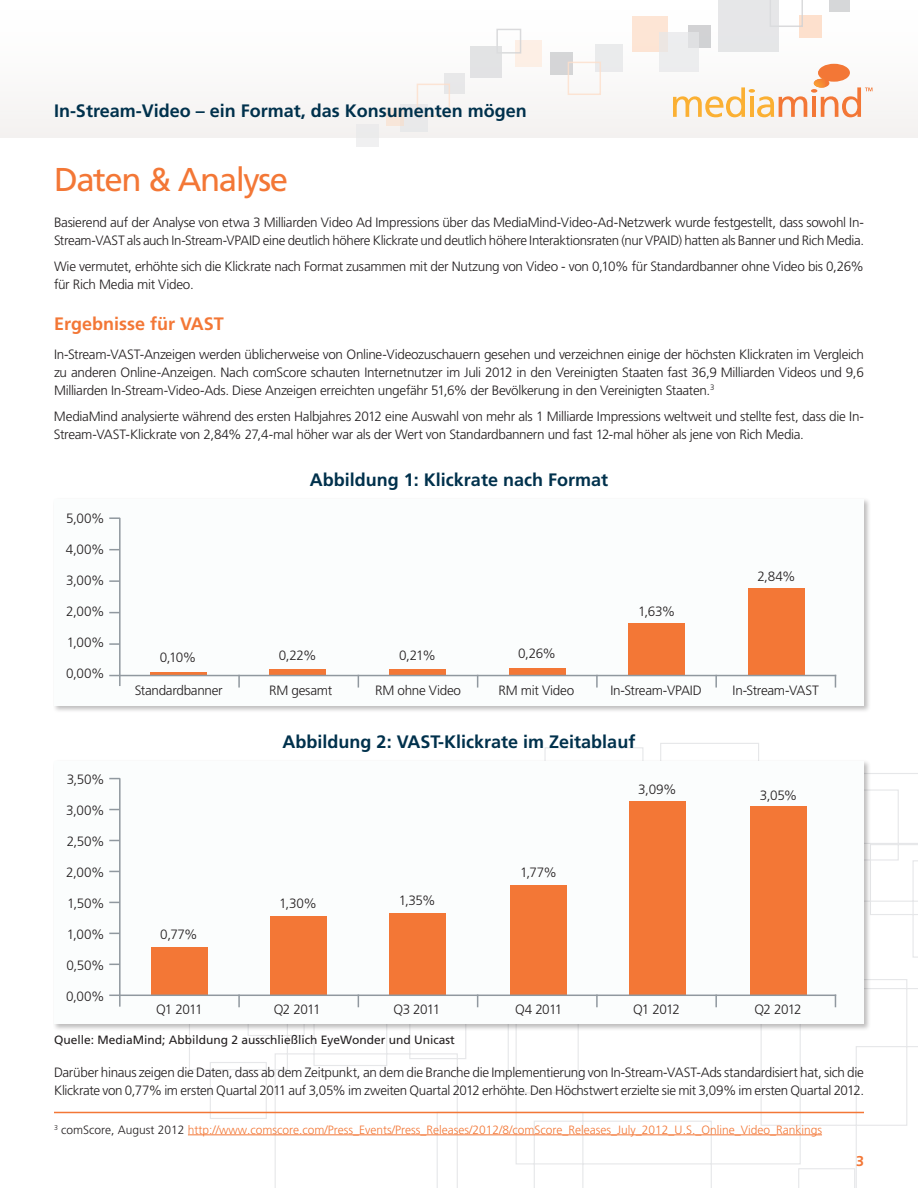
<style>
.page{position:relative;width:918px;height:1188px;background:#fff}
.page>*{position:absolute;margin:0;border:0;box-sizing:border-box;transform-origin:0 0}
.t1{font:33px "Frutiger LT Std";letter-spacing:-.045em;color:#f37736}
.t2{font:700 18px "Frutiger LT Std";color:#00314c}
.t3{font:700 18px "Frutiger LT Std";color:#f37736}
.t4{font:700 14.25px "Frutiger LT Std";color:#f37736}
.t5{font:300 13.5px/18px "Frutiger LT Std";letter-spacing:-.025em;color:#231f20}
.t6{font:300 12px "Frutiger LT Std";color:#f37736}
.t7{font:12px "Frutiger LT Std";color:#231f20}
.t8{font:300 7.05px "Frutiger LT Std";color:#231f20}
.s1{color:#231f20}
</style>
<div class="page">
<svg style="left:54px;top:743px;width:864px;height:445px"></svg>
<div style="left:53px;top:497px;width:818px;height:216px;background:#231f20;opacity:.3"></div>
<div style="left:54px;top:499px;width:810px;height:206px;background:#fbfdfd"></div>
<div style="left:53px;top:759px;width:818px;height:272px;background:#231f20;opacity:.3"></div>
<div style="left:54px;top:761px;width:810px;height:263px;background:#fbfdfd"></div>
<div style="left:0;top:0;width:918px;height:137px;background:#fbfafa"></div>
<div style="left:632px;top:16px;width:36px;height:36px;background:#fde5d5"></div>
<div style="left:515px;top:41px;width:27px;height:26px;background:#fdefe5"></div>
<div style="left:596px;top:45px;width:27px;height:27px;background:#e6e7e9"></div>
<div style="left:400px;top:105px;width:27px;height:27px;background:#e6e7e9"></div>
<div style="left:551px;top:52px;width:22px;height:22px;background:#d5d5d7"></div>
<div style="left:356px;top:124px;width:22px;height:22px;background:#e6e7e9"></div>
<div style="left:386px;top:108px;width:17px;height:17px;background:#f9e6da"></div>
<div style="left:829px;top:0;width:21px;height:11px;background:#d6d7d9"></div>
<div style="left:689px;top:25px;width:22px;height:23px;background:#d2d2d4"></div>
<div style="left:444px;top:73px;width:20px;height:21px;background:#e8e7e9"></div>
<div style="left:799px;top:15px;width:23px;height:22px;background:#fde0cd"></div>
<svg style="left:779px;top:0;width:24px;height:27px"></svg>
<div style="left:496px;top:29px;width:25px;height:25px;border:2px solid #d1d2d4"></div>
<div style="left:568px;top:62px;width:33px;height:33px;border:2px solid #fddfcb"></div>
<div style="left:417px;top:84px;width:33px;height:33px;border:2px solid #fddfcb"></div>
<div style="left:659px;top:32px;width:40px;height:40px;background:#e6e7e9"></div>
<div style="left:470px;top:46px;width:32px;height:32px;background:#dcdddf"></div>
<div style="left:719px;top:0;width:60px;height:52px;background:#e6e6e8"></div>
<svg style="left:673px;top:64px;width:200px;height:53px"></svg>
<hr style="left:54px;top:1112px;width:810px;height:1px;background:#f37736">
<hr style="left:188px;top:1135px;width:634px;height:1px;background:#f37736">
<svg style="left:109px;top:643px;width:10px;height:2px"></svg>
<svg style="left:109px;top:580px;width:10px;height:2px"></svg>
<svg style="left:109px;top:517px;width:11px;height:2px"></svg>
<hr style="left:119px;top:518px;width:2px;height:168px;background:#90989f">
<svg style="left:358px;top:676px;width:1px;height:12px"></svg>
<svg style="left:238px;top:676px;width:2px;height:12px"></svg>
<svg style="left:596px;top:676px;width:2px;height:12px"></svg>
<svg style="left:477px;top:676px;width:1px;height:12px"></svg>
<svg style="left:835px;top:676px;width:1px;height:12px"></svg>
<svg style="left:715px;top:676px;width:2px;height:12px"></svg>
<svg style="left:150px;top:672px;width:56px;height:3px"></svg>
<svg style="left:270px;top:669px;width:56px;height:6px"></svg>
<svg style="left:389px;top:669px;width:57px;height:6px"></svg>
<svg style="left:509px;top:668px;width:56px;height:7px"></svg>
<div style="left:748px;top:589px;width:57px;height:87px;background:#f37736"></div>
<div style="left:629px;top:624px;width:56px;height:52px;background:#f37736"></div>
<hr style="left:109px;top:675px;width:727px;height:1px;background:#90989f">
<hr style="left:119px;top:778px;width:2px;height:229px;background:#90989f">
<svg style="left:238px;top:996px;width:2px;height:11px"></svg>
<svg style="left:596px;top:996px;width:2px;height:11px"></svg>
<svg style="left:715px;top:996px;width:2px;height:11px"></svg>
<div style="left:151px;top:947px;width:56px;height:49px;background:#f37736"></div>
<div style="left:270px;top:916px;width:56px;height:80px;background:#f37736"></div>
<div style="left:389px;top:913px;width:56px;height:83px;background:#f37736"></div>
<div style="left:510px;top:885px;width:57px;height:111px;background:#f37736"></div>
<div style="left:629px;top:801px;width:57px;height:195px;background:#f37736"></div>
<div style="left:750px;top:806px;width:57px;height:190px;background:#f37736"></div>
<hr style="left:109px;top:995px;width:727px;height:1px;background:#90989f">
<h2 class="t2" style="left:54px;top:101px;width:474px">In-Stream-Video – ein Format, das Konsumenten mögen</h2>
<h1 class="t1" style="left:54px;top:161px;width:236px">Daten &amp; Analyse</h1>
<p class="t5" style="left:54px;top:213px;width:812px">Basierend auf der Analyse von etwa 3 Milliarden Video Ad Impressions über das MediaMind-Video-Ad-Netzwerk wurde festgestellt, dass sowohl In-</p>
<p class="t5" style="left:54px;top:258px;width:812px">Wie vermutet, erhöhte sich die Klickrate nach Format zusammen mit der Nutzung von Video - von 0,10% für Standardbanner ohne Video bis 0,26% für Rich Media mit Video.</p>
<p class="t5" style="left:54px;top:231px;width:812px">Stream-VAST als auch In-Stream-VPAID eine deutlich höhere Klickrate und deutlich höhere Interaktionsraten (nur VPAID) hatten als Banner und Rich Media.</p>
<h2 class="t3" style="left:54px;top:313px;width:171px">Ergebnisse für VAST</h2>
<p class="t5" style="left:54px;top:345px;width:812px;text-align:justify">In-Stream-VAST-Anzeigen werden üblicherweise von Online-Videozuschauern gesehen und verzeichnen einige der höchsten Klickraten im Vergleich zu anderen Online-Anzeigen. Nach comScore schauten Internetnutzer im Juli 2012 in den Vereinigten Staaten fast 36,9 Milliarden Videos und 9,6<br>Milliarden In-Stream-Video-Ads. Diese Anzeigen erreichten ungefähr 51,6% der Bevölkerung in den Vereinigten Staaten.<sup>3</sup></p>
<p class="t5" style="left:54px;top:426px;width:752px">Stream-VAST-Klickrate von 2,84% 27,4-mal höher war als der Wert von Standardbannern und fast 12-mal höher als jene von Rich Media.</p>
<p class="t5" style="left:54px;top:408px;width:811px">MediaMind analysierte während des ersten Halbjahres 2012 eine Auswahl von mehr als 1 Milliarde Impressions weltweit und stellte fest, dass die In-</p>
<p class="t5" style="left:66px;top:510px;width:40px">5,00%</p>
<p class="t5" style="left:66px;top:541px;width:40px">4,00%</p>
<p class="t5" style="left:66px;top:572px;width:40px">3,00%</p>
<p class="t5" style="left:66px;top:603px;width:40px">2,00%</p>
<p class="t5" style="left:67px;top:634px;width:39px">1,00%</p>
<p class="t5" style="left:66px;top:665px;width:40px">0,00%</p>
<p class="t5" style="left:67px;top:770px;width:40px">3,50%</p>
<p class="t5" style="left:66px;top:801px;width:40px">3,00%</p>
<p class="t5" style="left:67px;top:832px;width:39px">2,50%</p>
<p class="t5" style="left:66px;top:863px;width:40px">2,00%</p>
<p class="t5" style="left:67px;top:894px;width:39px">1,50%</p>
<p class="t5" style="left:67px;top:925px;width:39px">1,00%</p>
<p class="t5" style="left:67px;top:956px;width:40px">0,50%</p>
<p class="t5" style="left:66px;top:987px;width:40px">0,00%</p>
<p class="t5" style="left:160px;top:648px;width:38px">0,10%</p>
<p class="t5" style="left:135px;top:681px;width:89px">Standardbanner</p>
<p class="t5" style="left:160px;top:926px;width:39px">0,77%</p>
<p class="t5" style="left:156px;top:1001px;width:48px">Q1 2011</p>
<h2 class="t2" style="left:310px;top:469px;width:300px">Abbildung 1: Klickrate nach Format</h2>
<p class="t5" style="left:279px;top:646px;width:40px">0,22%</p>
<p class="t5" style="left:399px;top:647px;width:38px">0,21%</p>
<p class="t5" style="left:518px;top:644px;width:39px">0,26%</p>
<p class="t5" style="left:638px;top:603px;width:39px">1,63%</p>
<p class="t5" style="left:269px;top:681px;width:65px">RM gesamt</p>
<p class="t5" style="left:375px;top:681px;width:88px">RM ohne Video</p>
<p class="t5" style="left:499px;top:681px;width:77px">RM mit Video</p>
<p class="t5" style="left:610px;top:681px;width:93px">In-Stream-VPAID</p>
<h2 class="t2" style="left:283px;top:732px;width:354px">Abbildung 2: VAST-Klickrate im Zeitablauf</h2>
<p class="t5" style="left:279px;top:895px;width:39px">1,30%</p>
<p class="t5" style="left:274px;top:1001px;width:48px">Q2 2011</p>
<p class="t5" style="left:399px;top:891px;width:38px">1,35%</p>
<p class="t5" style="left:394px;top:1001px;width:48px">Q3 2011</p>
<p class="t5" style="left:520px;top:864px;width:38px">1,77%</p>
<p class="t5" style="left:515px;top:1001px;width:49px">Q4 2011</p>
<p class="t5" style="left:638px;top:781px;width:40px">3,09%</p>
<p class="t5" style="left:633px;top:1001px;width:48px">Q1 2012</p>
<p class="t7" style="left:54px;top:1032px;width:402px">Quelle: MediaMind; Abbildung 2 ausschließlich EyeWonder und Unicast</p>
<p class="t5" style="left:757px;top:567px;width:40px">2,84%</p>
<p class="t5" style="left:733px;top:681px;width:88px">In-Stream-VAST</p>
<p class="t5" style="left:760px;top:786px;width:39px">3,05%</p>
<p class="t5" style="left:754px;top:1001px;width:49px">Q2 2012</p>
<p class="t5" style="left:54px;top:1063px;width:812px">Darüber hinaus zeigen die Daten, dass ab dem Zeitpunkt, an dem die Branche die Implementierung von In-Stream-VAST-Ads standardisiert hat, sich die<br>Klickrate von 0,77% im ersten Quartal 2011 auf 3,05% im zweiten Quartal 2012 erhöhte. Den Höchstwert erzielte sie mit 3,09% im ersten Quartal 2012.</p>
<p class="t8" style="left:54px;top:1123px;width:5px">3</p>
<p class="t6" style="left:61px;top:1123px;width:762px"><span class="s1">comScore, August 2012</span> http://www.comscore.com/Press_Events/Press_Releases/2012/8/comScore_Releases_July_2012 U_ _.S. Online_Video_Rankings</p>
<p class="t4" style="left:856px;top:1153px;width:9px">3</p>
</div>
